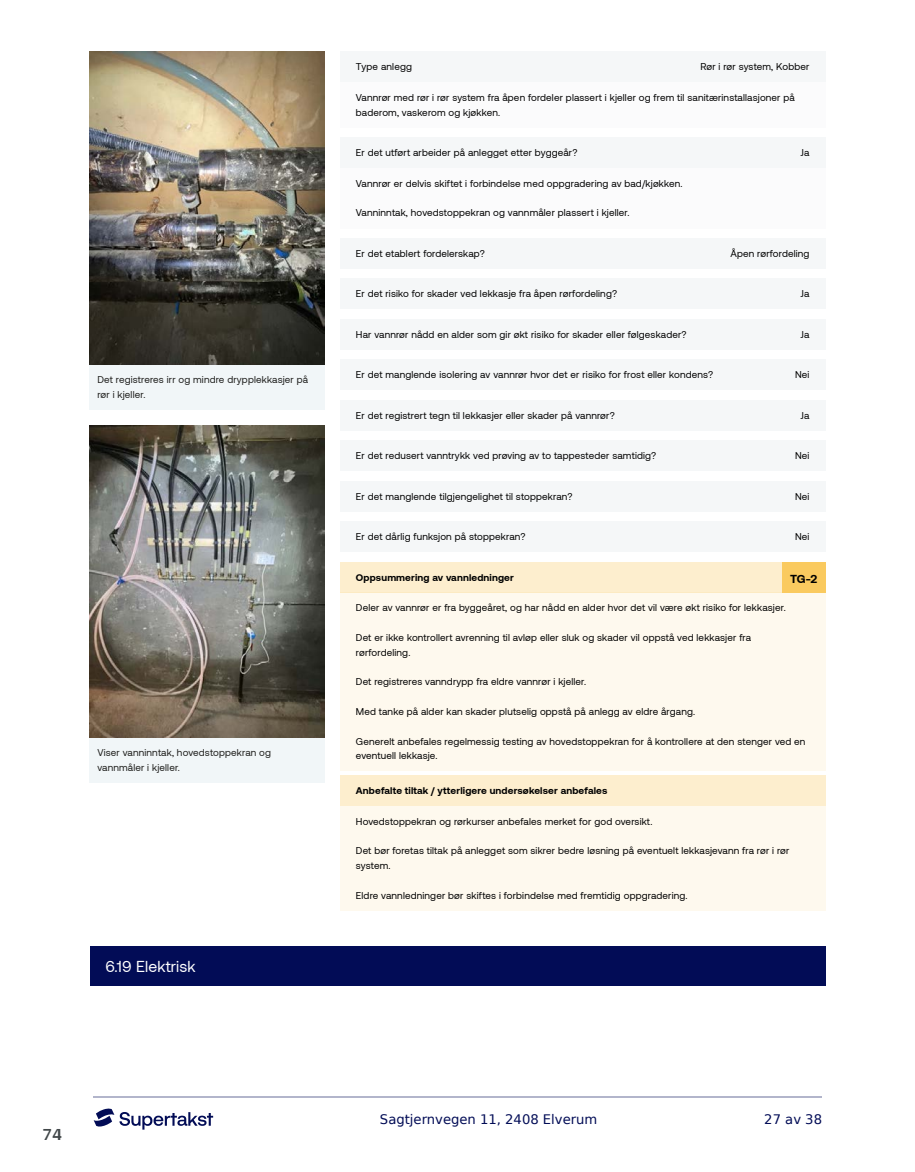
<style>
.page{position:relative;width:915px;height:1172px;background:#fff}
.page>*{position:absolute;margin:0;border:0;box-sizing:border-box;transform-origin:0 0}
.t1{font:700 18px "Arya";color:#414749}
.t2{font:15.75px "Aeonik";letter-spacing:.01em;color:#fff}
.t3{font:13.2px "DejaVu Sans";color:#020c56}
.t4{font:700 11.85px "Aeonik";color:#000}
.t5{font:9.9px/14.9px "Aeonik";letter-spacing:.015em;color:#000}
.t6{font:9.9px/14.9px "Aeonik";letter-spacing:.015em;color:#1d1d1b}
.t7{font:700 9.9px "Aeonik";letter-spacing:.015em;color:#000}
</style>
<div class="page">
<hr style="left:93px;top:1097px;width:728px;height:1px;background:#b2b5cb">
<svg style="left:94px;top:1108px;width:119px;height:21px"></svg>
<div style="left:89px;top:946px;width:736px;height:39px;background:#020c56"></div>
<div style="left:89px;top:364px;width:235px;height:46px;background:#f1f6f8"></div>
<div style="left:89px;top:738px;width:235px;height:45px;background:#f1f6f8"></div>
<img style="left:89px;top:52px;width:235px;height:312px">
<img style="left:89px;top:426px;width:235px;height:312px">
<div style="left:340px;top:82px;width:485px;height:46px;background:#f5f7f8"></div>
<div style="left:340px;top:168px;width:485px;height:60px;background:#f5f7f8"></div>
<div style="left:340px;top:592px;width:485px;height:179px;background:#fef9ee"></div>
<div style="left:340px;top:806px;width:485px;height:104px;background:#fef9ee"></div>
<div style="left:340px;top:52px;width:485px;height:30px;background:#f5f7f8"></div>
<div style="left:340px;top:137px;width:485px;height:31px;background:#f5f7f8"></div>
<div style="left:340px;top:238px;width:485px;height:31px;background:#f5f7f8"></div>
<div style="left:340px;top:279px;width:485px;height:30px;background:#f5f7f8"></div>
<div style="left:340px;top:319px;width:485px;height:31px;background:#f5f7f8"></div>
<div style="left:340px;top:360px;width:485px;height:30px;background:#f5f7f8"></div>
<div style="left:340px;top:400px;width:485px;height:31px;background:#f5f7f8"></div>
<div style="left:340px;top:440px;width:485px;height:31px;background:#f5f7f8"></div>
<div style="left:340px;top:481px;width:485px;height:31px;background:#f5f7f8"></div>
<div style="left:340px;top:521px;width:485px;height:31px;background:#f5f7f8"></div>
<div style="left:340px;top:562px;width:485px;height:30px;background:#fdeece"></div>
<div style="left:781px;top:562px;width:44px;height:30px;background:#faca5f"></div>
<div style="left:340px;top:775px;width:485px;height:31px;background:#fdeece"></div>
<p class="t6" style="left:97px;top:372px;width:212px">Det registreres irr og mindre drypplekkasjer på rør i kjeller.</p>
<p class="t6" style="left:97px;top:745px;width:175px">Viser vanninntak, hovedstoppekran og vannmåler i kjeller.</p>
<h2 class="t2" style="left:105px;top:957px;width:92px">6.19 Elektrisk</h2>
<p class="t5" style="left:356px;top:60px;width:57px">Type anlegg</p>
<p class="t5" style="left:700px;top:60px;width:110px">Rør i rør system, Kobber</p>
<p class="t5" style="left:356px;top:90px;width:440px">Vannrør med rør i rør system fra åpen fordeler plassert i kjeller og frem til sanitærinstallasjoner på baderom, vaskerom og kjøkken.</p>
<p class="t5" style="left:356px;top:145px;width:223px">Er det utført arbeider på anlegget etter byggeår?</p>
<p class="t5" style="left:800px;top:145px;width:10px">Ja</p>
<p class="t5" style="left:356px;top:176px;width:328px">Vannrør er delvis skiftet i forbindelse med oppgradering av bad/kjøkken.</p>
<p class="t5" style="left:356px;top:206px;width:275px">Vanninntak, hovedstoppekran og vannmåler plassert i kjeller.</p>
<p class="t5" style="left:356px;top:246px;width:130px">Er det etablert fordelerskap?</p>
<p class="t5" style="left:730px;top:246px;width:81px">Åpen rørfordeling</p>
<p class="t5" style="left:356px;top:287px;width:262px">Er det risiko for skader ved lekkasje fra åpen rørfordeling?</p>
<p class="t5" style="left:800px;top:287px;width:10px">Ja</p>
<p class="t5" style="left:356px;top:327px;width:332px">Har vannrør nådd en alder som gir økt risiko for skader eller følgeskader?</p>
<p class="t5" style="left:800px;top:327px;width:10px">Ja</p>
<p class="t5" style="left:356px;top:367px;width:358px">Er det manglende isolering av vannrør hvor det er risiko for frost eller kondens?</p>
<p class="t5" style="left:794px;top:367px;width:16px">Nei</p>
<p class="t5" style="left:356px;top:408px;width:260px">Er det registrert tegn til lekkasjer eller skader på vannrør?</p>
<p class="t5" style="left:800px;top:408px;width:10px">Ja</p>
<p class="t5" style="left:356px;top:448px;width:302px">Er det redusert vanntrykk ved prøving av to tappesteder samtidig?</p>
<p class="t5" style="left:794px;top:448px;width:16px">Nei</p>
<p class="t5" style="left:356px;top:489px;width:218px">Er det manglende tilgjengelighet til stoppekran?</p>
<p class="t5" style="left:794px;top:489px;width:16px">Nei</p>
<p class="t5" style="left:356px;top:529px;width:171px">Er det dårlig funksjon på stoppekran?</p>
<p class="t5" style="left:794px;top:529px;width:16px">Nei</p>
<p class="t7" style="left:356px;top:571px;width:159px">Oppsummering av vannledninger</p>
<p class="t4" style="left:789px;top:572px;width:29px">TG-2</p>
<p class="t5" style="left:356px;top:600px;width:431px">Deler av vannrør er fra byggeåret, og har nådd en alder hvor det vil være økt risiko for lekkasjer.</p>
<p class="t5" style="left:356px;top:630px;width:396px">Det er ikke kontrollert avrenning til avløp eller sluk og skader vil oppstå ved lekkasjer fra rørfordeling.</p>
<p class="t5" style="left:356px;top:674px;width:232px">Det registreres vanndrypp fra eldre vannrør i kjeller.</p>
<p class="t5" style="left:356px;top:704px;width:340px">Med tanke på alder kan skader plutselig oppstå på anlegg av eldre årgang.</p>
<p class="t5" style="left:356px;top:734px;width:451px">Generelt anbefales regelmessig testing av hovedstoppekran for å kontrollere at den stenger ved en eventuell lekkasje.</p>
<p class="t7" style="left:356px;top:785px;width:253px">Anbefalte tiltak / ytterligere undersøkelser anbefales</p>
<p class="t5" style="left:356px;top:814px;width:298px">Hovedstoppekran og rørkurser anbefales merket for god oversikt.</p>
<p class="t5" style="left:356px;top:843px;width:435px">Det bør foretas tiltak på anlegget som sikrer bedre løsning på eventuelt lekkasjevann fra rør i rør system.</p>
<p class="t5" style="left:356px;top:888px;width:333px">Eldre vannledninger bør skiftes i forbindelse med fremtidig oppgradering.</p>
<h1 class="t1" style="left:43px;top:1123px;width:21px">74</h1>
<h3 class="t3" style="left:380px;top:1108px;width:219px">Sagtjernvegen 11, 2408 Elverum</h3>
<h3 class="t3" style="left:764px;top:1108px;width:59px">27 av 38</h3>
</div>
